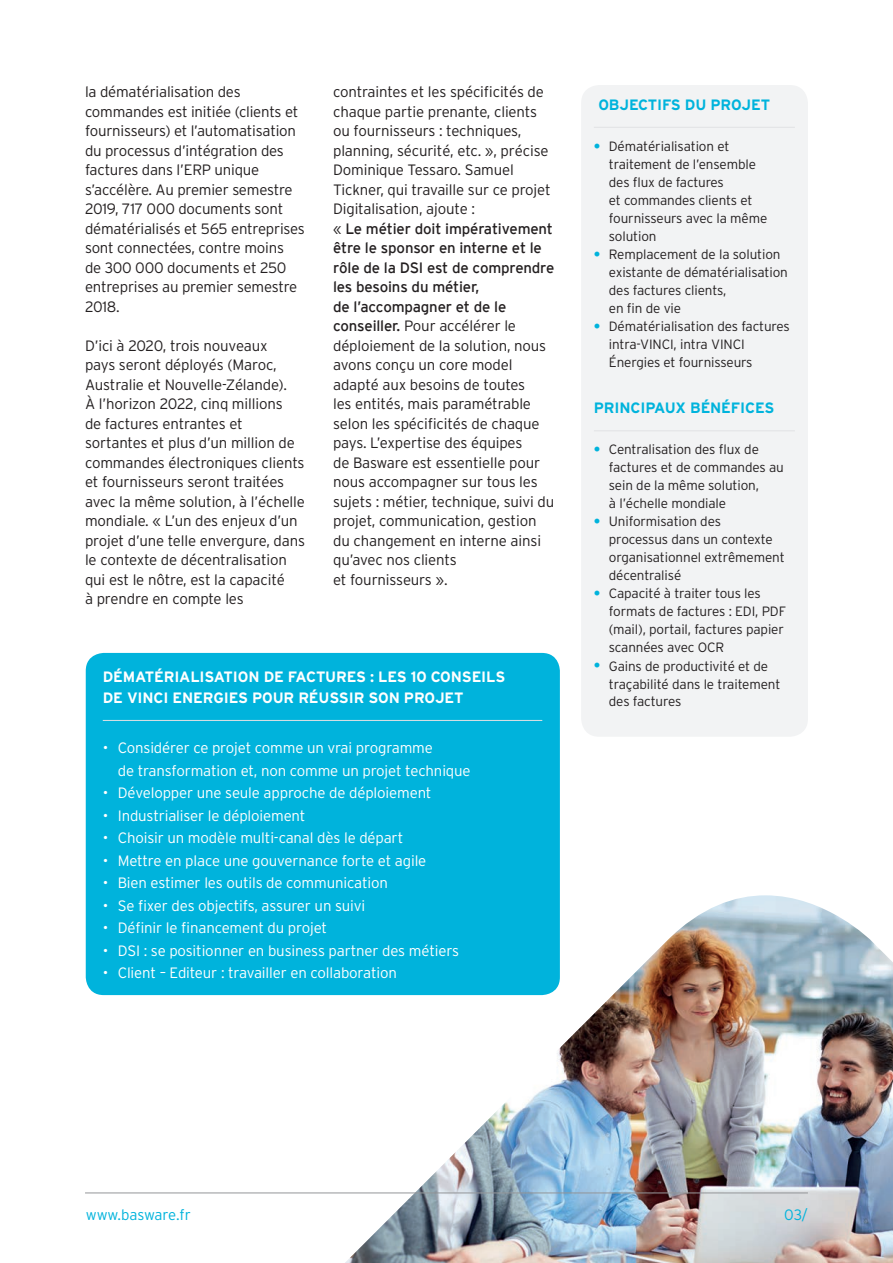
<style>
.page{position:relative;width:893px;height:1263px;background:#fff}
.page>*{position:absolute;margin:0;border:0;box-sizing:border-box;transform-origin:0 0}
.BODY_COPY{font:300 15px/19.5px "Interstate";letter-spacing:-.01em;color:#231f20}
.t1{font:300 15px/22.5px "Interstate";letter-spacing:-.01em;color:#fff}
.BOX_PULL-OUT_HEADER{font:700 15px/21px "Interstate";letter-spacing:-.01em;color:#fff}
.BOX_PULL-OUT_HEADER-2{font:700 15px "Interstate";letter-spacing:-.01em;color:#00b3dc}
.FOOTER_URL{font:300 15px "Interstate";color:#00b3dc}
.FOOTER_PAGE_NO{font:300 15px "Interstate";color:#00b3dc}
.t2{font:300 13.5px/18px "Interstate";letter-spacing:-.01em;color:#231f20}
.s1{font-weight:400}
.s2{font-weight:700;color:#00b3dc}
</style>
<div class="page">
<div style="left:581px;top:85px;width:227px;height:652px;background:#f2f3f4;border-radius:18px"></div>
<hr style="left:594px;top:127px;width:201px;height:1px;background:#e1e2e4">
<hr style="left:594px;top:430px;width:201px;height:1px;background:#e1e2e4">
<img style="left:345px;top:895px;width:548px;height:368px">
<hr style="left:85px;top:1192px;width:723px;height:1px;background:#939598">
<div style="left:86px;top:653px;width:474px;height:342px;background:#00b3dc;border-radius:18px"></div>
<hr style="left:103px;top:720px;width:439px;height:1px;background:#e1e2e4">
<p class="BODY_COPY" style="left:85px;top:82px;width:221px">la dématérialisation des commandes est initiée (clients et fournisseurs) et l’automatisation du processus d’intégration des factures dans l’ERP unique s’accélère. Au premier semestre<br>2019, 717 000 documents sont dématérialisés et 565 entreprises sont connectées, contre moins<br>de 300 000 documents et 250 entreprises au premier semestre<br>2018.</p>
<p class="BODY_COPY" style="left:85px;top:335px;width:222px">D’ici à 2020, trois nouveaux<br>pays seront déployés (Maroc,<br>Australie et Nouvelle-Zélande).<br>À l’horizon 2022, cinq millions<br>de factures entrantes et sortantes et plus d’un million de commandes électroniques clients et fournisseurs seront traitées avec la même solution, à l’échelle mondiale. « L’un des enjeux d’un projet d’une telle envergure, dans le contexte de décentralisation qui est le nôtre, est la capacité<br>à prendre en compte les</p>
<p class="BODY_COPY" style="left:333px;top:82px;width:223px">contraintes et les spécificités de chaque partie prenante, clients ou fournisseurs : techniques, planning, sécurité, etc. », précise<br>Dominique Tessaro. Samuel<br>Tickner, qui travaille sur ce projet<br>Digitalisation, ajoute :<br>« <span class="s1">Le métier doit impérativement être le sponsor en interne et le rôle de la DSI est de comprendre les besoins du métier,<br>de l’accompagner et de le conseiller.</span> Pour accélérer le déploiement de la solution, nous avons conçu un core model adapté aux besoins de toutes<br>les entités, mais paramétrable selon les spécificités de chaque pays. L’expertise des équipes<br>de Basware est essentielle pour nous accompagner sur tous les sujets : métier, technique, suivi du projet, communication, gestion du changement en interne ainsi qu’avec nos clients<br>et fournisseurs ».</p>
<p class="BOX_PULL-OUT_HEADER" style="left:103px;top:666px;width:404px">DÉMATÉRIALISATION DE FACTURES : LES 10 CONSEILS<br>DE VINCI ENERGIES POUR RÉUSSIR SON PROJET</p>
<p class="t1" style="left:118px;top:736px;width:354px;text-indent:-15px">• Considérer ce projet comme un vrai programme<br>de transformation et, non comme un projet technique</p>
<p class="t1" style="left:103px;top:781px;width:330px">• Développer une seule approche de déploiement</p>
<p class="t1" style="left:103px;top:804px;width:204px">• Industrialiser le déploiement</p>
<p class="t1" style="left:103px;top:826px;width:302px">• Choisir un modèle multi-canal dès le départ</p>
<p class="t1" style="left:103px;top:849px;width:325px">• Mettre en place une gouvernance forte et agile</p>
<p class="t1" style="left:103px;top:871px;width:287px">• Bien estimer les outils de communication</p>
<p class="t1" style="left:103px;top:894px;width:264px">• Se fixer des objectifs, assurer un suivi</p>
<p class="t1" style="left:103px;top:916px;width:226px">• Définir le financement du projet</p>
<p class="t1" style="left:103px;top:939px;width:358px">• DSI : se positionner en business partner des métiers</p>
<p class="t1" style="left:103px;top:961px;width:296px">• Client – Editeur : travailler en collaboration</p>
<p class="BOX_PULL-OUT_HEADER-2" style="left:598px;top:96px;width:173px">OBJECTIFS DU PROJET</p>
<p class="t2" style="left:609px;top:137px;width:160px;text-indent:-15px"><span class="s2">•</span> Dématérialisation et traitement de l’ensemble des flux de factures<br>et commandes clients et fournisseurs avec la même solution</p>
<p class="t2" style="left:609px;top:245px;width:180px;text-indent:-15px"><span class="s2">•</span> Remplacement de la solution existante de dématérialisation des factures clients,<br>en fin de vie</p>
<p class="t2" style="left:609px;top:317px;width:182px;text-indent:-15px"><span class="s2">•</span> Dématérialisation des factures intra-VINCI, intra VINCI<br>Énergies et fournisseurs</p>
<p class="BOX_PULL-OUT_HEADER-2" style="left:594px;top:400px;width:182px">PRINCIPAUX BÉNÉFICES</p>
<p class="t2" style="left:609px;top:441px;width:176px;text-indent:-15px"><span class="s2">•</span> Centralisation des flux de factures et de commandes au sein de la même solution,<br>à l’échelle mondiale</p>
<p class="t2" style="left:609px;top:513px;width:177px;text-indent:-15px"><span class="s2">•</span> Uniformisation des<br>processus dans un contexte organisationnel extrêmement décentralisé</p>
<p class="t2" style="left:609px;top:585px;width:179px;text-indent:-15px"><span class="s2">•</span> Capacité à traiter tous les formats de factures : EDI, PDF (mail), portail, factures papier scannées avec OCR</p>
<p class="t2" style="left:609px;top:657px;width:173px;text-indent:-15px"><span class="s2">•</span> Gains de productivité et de traçabilité dans le traitement des factures</p>
<p class="FOOTER_URL" style="left:86px;top:1206px;width:107px">www.basware.fr</p>
<p class="FOOTER_PAGE_NO" style="left:784px;top:1206px;width:25px">03/</p>
</div>
